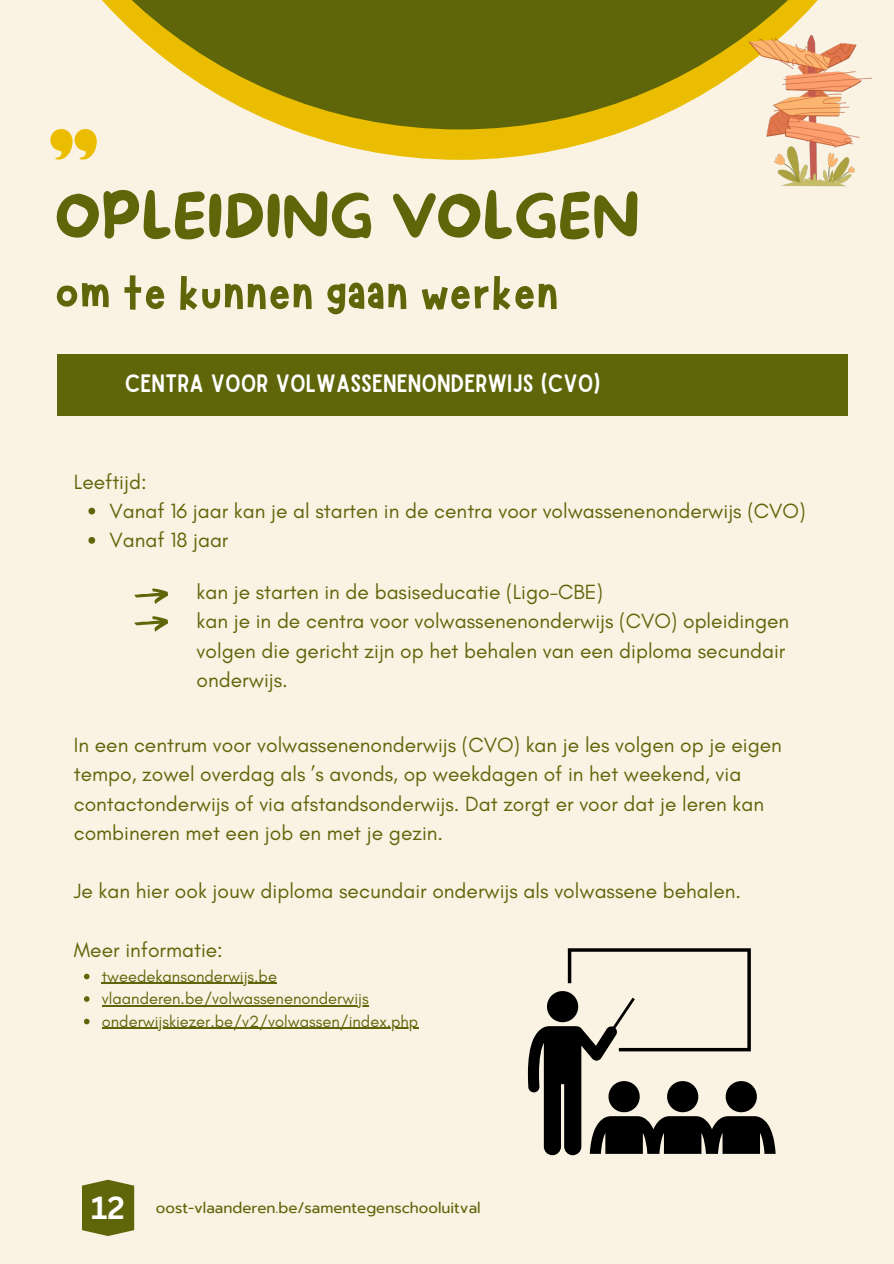
<style>
.page{position:relative;width:894px;height:1264px;background:#fff}
.page>*{position:absolute;margin:0;border:0;box-sizing:border-box;transform-origin:0 0}
.t1{font:60px "More Sugar";color:#5f660a}
.t2{font:58.5px "Marykate";color:#5f660a}
.t3{font:700 31.05px "Canva Sans";color:#fff}
.t4{font:24px "Sailors";color:#fff}
.t5{font:21px/29.2px "Glacial Indifference";color:#5f660a}
.t6{font:16.5px "Glacial Indifference";color:#5f660a}
.t7{font:15px "Prompt";color:#5f660a}
</style>
<div class="page">
<div style="left:0;top:0;width:893px;height:1263px;background:#faf3e3"></div>
<svg style="left:56px;top:129px;width:574px;height:31px"></svg>
<svg style="left:102px;top:0;width:771px;height:129px;fill:#5f660a"></svg>
<svg style="left:527px;top:948px;width:248px;height:207px"></svg>
<svg style="left:82px;top:1179px;width:52px;height:56px;background:#6e7420"></svg>
<div style="left:57px;top:354px;width:790px;height:62px;background:#5f660a"></div>
<svg style="left:88px;top:507px;width:7px;height:7px"></svg>
<svg style="left:88px;top:537px;width:7px;height:6px"></svg>
<svg style="left:84px;top:973px;width:5px;height:6px"></svg>
<hr style="left:102px;top:982px;width:175px;height:1px;background:#5f660a">
<svg style="left:84px;top:996px;width:5px;height:5px"></svg>
<hr style="left:102px;top:1005px;width:266px;height:1px;background:#5f660a">
<svg style="left:84px;top:1018px;width:5px;height:6px"></svg>
<hr style="left:102px;top:1027px;width:316px;height:1px;background:#5f660a">
<img style="left:748px;top:34px;width:124px;height:152px">
<svg style="left:50px;top:129px;width:47px;height:30px"></svg>
<svg style="left:134px;top:588px;width:34px;height:16px"></svg>
<svg style="left:134px;top:616px;width:34px;height:15px"></svg>
<p class="t1" style="left:54px;top:183px;width:586px">OPLEIDING VOLGEN</p>
<h1 class="t2" style="left:54px;top:256px;width:506px">om te kunnen gaan werken</h1>
<h2 class="t4" style="left:125px;top:375px;width:477px">CENTRA VOOR VOLWASSENENONDERWIJS (CVO)</h2>
<h3 class="t5" style="left:74px;top:466px;width:74px">Leeftijd:</h3>
<h4 class="t5" style="left:109px;top:496px;width:697px">Vanaf 16 jaar kan je al starten in de centra voor volwassenenonderwijs (CVO)</h4>
<p class="t5" style="left:109px;top:525px;width:120px">Vanaf 18 jaar</p>
<p class="t5" style="left:196px;top:577px;width:594px">kan je starten in de basiseducatie (Ligo-CBE)<br>kan je in de centra voor volwassenenonderwijs (CVO) opleidingen volgen die gericht zijn op het behalen van een diploma secundair onderwijs.</p>
<h4 class="t5" style="left:74px;top:730px;width:709px">In een centrum voor volwassenenonderwijs (CVO) kan je les volgen op je eigen tempo, zowel overdag als ’s avonds, op weekdagen of in het weekend, via contactonderwijs of via afstandsonderwijs. Dat zorgt er voor dat je leren kan combineren met een job en met je gezin.</h4>
<h4 class="t5" style="left:74px;top:876px;width:668px">Je kan hier ook jouw diploma secundair onderwijs als volwassene behalen.</h4>
<h4 class="t5" style="left:74px;top:934px;width:150px">Meer informatie:</h4>
<h4 class="t6" style="left:102px;top:965px;width:177px">tweedekansonderwijs.be</h4>
<p class="t6" style="left:102px;top:988px;width:268px">vlaanderen.be/volwassenenonderwijs</p>
<p class="t6" style="left:102px;top:1010px;width:318px">onderwijskiezer.be/v2/volwassen/index.php</p>
<p class="t3" style="left:91px;top:1185px;width:35px">12</p>
<p class="t7" style="left:156px;top:1196px;width:326px">oost-vlaanderen.be/samentegenschooluitval</p>
</div>
